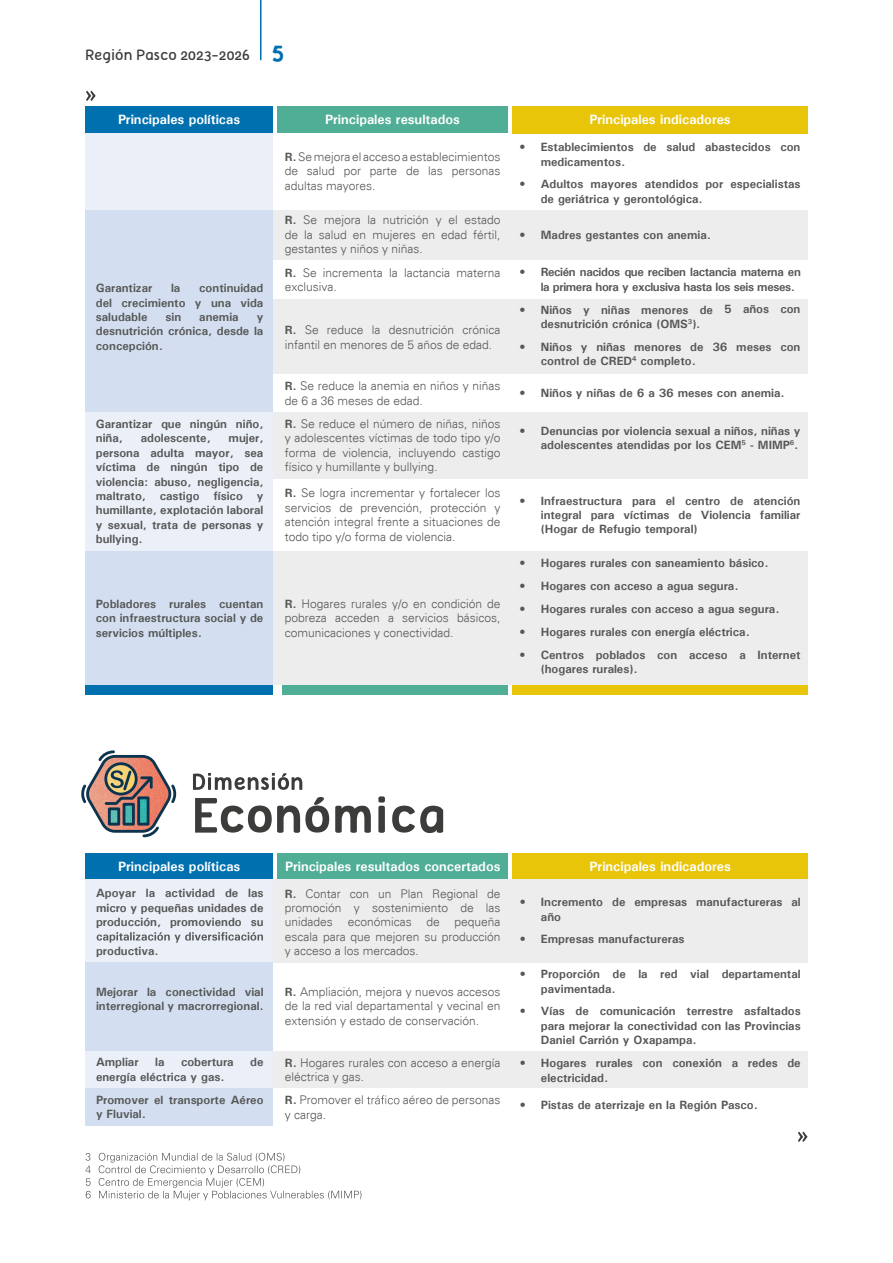
<style>
.page{position:relative;width:893px;height:1263px;background:#fff}
.page>*{position:absolute;margin:0;border:0;box-sizing:border-box;transform-origin:0 0}
.t1{font:15px "Tellural";color:#3c3c3b}
.t2{font:700 13.5px "Univers";color:#fff}
.t3{font:700 12px/14.4px "Univers";color:#575756}
.t4{font:300 12px/14.4px "Univers";color:#575756;text-align:justify}
.t5{font:700 12px/14.4px "Univers";letter-spacing:-.03em;color:#575756}
.s1{font-weight:700;font-size:24px;color:#0070af}
.s2{font-weight:700}
</style>
<div class="page">
<hr style="left:260px;top:0;width:2px;height:60px;background:#0070af">
<svg style="left:85px;top:1153px;width:276px;height:47px"></svg>
<svg style="left:195px;top:796px;width:248px;height:37px"></svg>
<svg style="left:193px;top:773px;width:109px;height:17px"></svg>
<svg style="left:82px;top:750px;width:93px;height:88px"></svg>
<div style="left:85px;top:853px;width:188px;height:27px;background:#0070af"></div>
<div style="left:85px;top:880px;width:188px;height:83px;background:#eaeff8"></div>
<div style="left:85px;top:962px;width:188px;height:89px;background:#d3dff0"></div>
<div style="left:85px;top:1087px;width:188px;height:39px;background:#d3dff0"></div>
<div style="left:85px;top:1051px;width:188px;height:37px;background:#eaeff8"></div>
<div style="left:278px;top:853px;width:230px;height:27px;background:#4fae95"></div>
<div style="left:513px;top:853px;width:295px;height:27px;background:#e9c50a"></div>
<div style="left:273px;top:879px;width:535px;height:83px;background:#ededed"></div>
<div style="left:273px;top:1051px;width:535px;height:37px;background:#ededed"></div>
<svg style="left:97px;top:932px;width:166px;height:10px"></svg>
<svg style="left:367px;top:1095px;width:32px;height:9px"></svg>
<div style="left:85px;top:106px;width:188px;height:27px;background:#0070af"></div>
<div style="left:85px;top:133px;width:188px;height:77px;background:#eaeff8"></div>
<div style="left:85px;top:210px;width:188px;height:202px;background:#d3dff0"></div>
<div style="left:85px;top:412px;width:188px;height:139px;background:#eaeff8"></div>
<div style="left:85px;top:551px;width:188px;height:134px;background:#d3dff0"></div>
<div style="left:85px;top:685px;width:188px;height:9px;background:#0070af"></div>
<div style="left:277px;top:106px;width:231px;height:27px;background:#4fae95"></div>
<div style="left:282px;top:685px;width:226px;height:9px;background:#4fae95"></div>
<div style="left:512px;top:685px;width:296px;height:9px;background:#e9c50a"></div>
<div style="left:512px;top:106px;width:296px;height:27px;background:#e9c50a"></div>
<div style="left:273px;top:210px;width:535px;height:50px;background:#ededed"></div>
<div style="left:273px;top:300px;width:535px;height:74px;background:#ededed"></div>
<div style="left:273px;top:412px;width:535px;height:67px;background:#ededed"></div>
<div style="left:273px;top:551px;width:535px;height:134px;background:#ededed"></div>
<svg style="left:798px;top:1132px;width:10px;height:10px"></svg>
<svg style="left:86px;top:91px;width:10px;height:10px"></svg>
<p class="t1" style="left:85px;top:46px;width:201px">Región Pasco 2023-2026 <span class="s1">5</span></p>
<p class="t2" style="left:118px;top:110px;width:124px">Principales políticas</p>
<p class="t3" style="left:96px;top:281px;width:58px">Garantizar</p>
<p class="t3" style="left:171px;top:281px;width:11px">la</p>
<p class="t3" style="left:96px;top:281px;width:169px;text-align:justify;text-indent:103px">continuidad del crecimiento y una vida saludable</p>
<p class="t3" style="left:165px;top:309px;width:17px">sin</p>
<p class="t3" style="left:199px;top:309px;width:41px">anemia</p>
<p class="t3" style="left:96px;top:309px;width:169px;text-align:justify;text-indent:161px">y desnutrición crónica, desde la concepción.</p>
<p class="t3" style="left:96px;top:416px;width:169px">Garantizar que ningún niño, niña,</p>
<p class="t3" style="left:96px;top:431px;width:169px;text-align:justify;text-indent:133px">mujer, persona adulta mayor, sea víctima de ningún tipo de violencia: abuso, negligencia, maltrato, castigo físico y humillante, explotación laboral y sexual, trata de personas y bullying.</p>
<p class="t3" style="left:141px;top:431px;width:71px">adolescente,</p>
<p class="t3" style="left:96px;top:596px;width:169px;text-align:justify">Pobladores rurales cuentan con infraestructura social y de servicios múltiples.</p>
<p class="t2" style="left:325px;top:110px;width:136px">Principales resultados</p>
<p class="t4" style="left:285px;top:149px;width:217px"><span class="s2">R.</span>Semejora el acceso aestablecimientos de salud por parte de las personas adultas mayores.</p>
<p class="t4" style="left:285px;top:213px;width:217px"><span class="s2">R.</span> Se mejora la nutrición y el estado de la salud en mujeres en edad fértil, gestantes y niños y niñas.</p>
<p class="t4" style="left:285px;top:265px;width:217px"><span class="s2">R.</span> Se incrementa la lactancia materna exclusiva.</p>
<p class="t4" style="left:285px;top:323px;width:217px"><span class="s2">R.</span> Se reduce la desnutrición crónica infantil en menores de 5 años de edad.</p>
<p class="t4" style="left:285px;top:379px;width:217px"><span class="s2">R.</span> Se reduce la anemia en niños y niñas de 6 a 36 meses de edad.</p>
<p class="t4" style="left:285px;top:416px;width:217px"><span class="s2">R.</span> Se reduce el número de niñas, niños y adolescentes víctimas de todo tipo y/o forma de violencia, incluyendo castigo físico y humillante y bullying.</p>
<p class="t4" style="left:285px;top:486px;width:217px"><span class="s2">R.</span> Se logra incrementar y fortalecer los servicios de prevención, protección y atención integral frente a situaciones de todo tipo y/o forma de violencia.</p>
<p class="t4" style="left:285px;top:596px;width:217px"><span class="s2">R.</span> Hogares rurales y/o en condición de pobreza acceden a servicios básicos, comunicaciones y conectividad.</p>
<p class="t2" style="left:589px;top:110px;width:143px">Principales indicadores</p>
<p class="t3" style="left:541px;top:140px;width:261px;text-indent:-21px">• Establecimientos de salud abastecidos con medicamentos.</p>
<p class="t3" style="left:541px;top:177px;width:261px;text-indent:-21px">• Adultos mayores atendidos por especialistas de geriátrica y gerontológica.</p>
<p class="t3" style="left:519px;top:227px;width:193px">• Madres gestantes con anemia.</p>
<p class="t5" style="left:541px;top:265px;width:262px;text-indent:-21px">• Recién nacidos que reciben lactancia materna en la primera hora y exclusiva hasta los seis meses.</p>
<p class="t3" style="left:541px;top:302px;width:261px;text-indent:-21px">• Niños y niñas menores de 5 años con desnutrición crónica (OMS<sup>3</sup>).</p>
<p class="t3" style="left:541px;top:339px;width:261px;text-indent:-21px">• Niños y niñas menores de 36 meses con control de CRED<sup>4</sup> completo.</p>
<p class="t3" style="left:519px;top:386px;width:266px">• Niños y niñas de 6 a 36 meses con anemia.</p>
<p class="t3" style="left:519px;top:423px;width:282px;text-align:right">• Denuncias por violencia sexual a niños, niñas y adolescentes atendidas por los CEM<sup>5</sup> - MIMP<sup>6</sup>.</p>
<p class="t3" style="left:541px;top:493px;width:261px;text-align:justify;text-indent:-21px">• Infraestructura para el centro de atención integral para víctimas de Violencia familiar (Hogar de Refugio temporal)</p>
<p class="t3" style="left:519px;top:556px;width:250px">• Hogares rurales con saneamiento básico.</p>
<p class="t3" style="left:519px;top:579px;width:220px">• Hogares con acceso a agua segura.</p>
<p class="t3" style="left:519px;top:602px;width:261px">• Hogares rurales con acceso a agua segura.</p>
<p class="t3" style="left:519px;top:624px;width:232px">• Hogares rurales con energía eléctrica.</p>
<p class="t3" style="left:541px;top:647px;width:261px;text-indent:-21px">• Centros poblados con acceso a Internet (hogares rurales).</p>
<p class="t2" style="left:118px;top:857px;width:124px">Principales políticas</p>
<p class="t3" style="left:96px;top:886px;width:169px;text-align:justify">Apoyar la actividad de las micro y pequeñas unidades de producción, promoviendo su</p>
<p class="t3" style="left:96px;top:943px;width:64px">productiva.</p>
<p class="t3" style="left:96px;top:984px;width:169px">Mejorar la conectividad vial interregional y macrorregional.</p>
<p class="t3" style="left:96px;top:1055px;width:44px">Ampliar</p>
<p class="t3" style="left:155px;top:1055px;width:11px">la</p>
<p class="t3" style="left:181px;top:1055px;width:54px">cobertura</p>
<p class="t3" style="left:250px;top:1055px;width:15px">de</p>
<p class="t3" style="left:96px;top:1065px;width:169px;line-height:23px">energía eléctrica y gas.<br>Promover el transporte Aéreo</p>
<p class="t3" style="left:96px;top:1106px;width:51px">y Fluvial.</p>
<p class="t2" style="left:285px;top:857px;width:217px">Principales resultados concertados</p>
<p class="t4" style="left:285px;top:886px;width:217px"><span class="s2">R.</span> Contar con un Plan Regional de promoción y sostenimiento de las unidades económicas de pequeña escala para que mejoren su producción y acceso a los mercados.</p>
<p class="t4" style="left:285px;top:985px;width:217px"><span class="s2">R.</span> Ampliación, mejora y nuevos accesos de la red vial departamental y vecinal en extensión y estado de conservación.</p>
<p class="t4" style="left:285px;top:1055px;width:217px"><span class="s2">R.</span> Hogares rurales con acceso a energía eléctrica y gas.</p>
<p class="t4" style="left:285px;top:1093px;width:80px"><span class="s2">R.</span> Promover el</p>
<p class="t4" style="left:403px;top:1093px;width:99px">aéreo de personas</p>
<p class="t4" style="left:285px;top:1107px;width:43px">y carga.</p>
<p class="t2" style="left:590px;top:857px;width:143px">Principales indicadores</p>
<p class="t3" style="left:541px;top:894px;width:261px;text-indent:-21px">• Incremento de empresas manufactureras al año</p>
<p class="t3" style="left:520px;top:932px;width:166px">• Empresas manufactureras</p>
<p class="t3" style="left:541px;top:966px;width:261px;text-indent:-21px">• Proporción de la red vial departamental pavimentada.</p>
<p class="t3" style="left:541px;top:1004px;width:261px;text-align:justify;text-indent:-21px">• Vías de comunicación terrestre asfaltados para mejorar la conectividad con las Provincias Daniel Carrión y Oxapampa.</p>
<p class="t3" style="left:541px;top:1055px;width:261px;text-indent:-21px">• Hogares rurales con conexión a redes de electricidad.</p>
<p class="t3" style="left:520px;top:1097px;width:240px">• Pistas de aterrizaje en la Región Pasco.</p>
</div>
